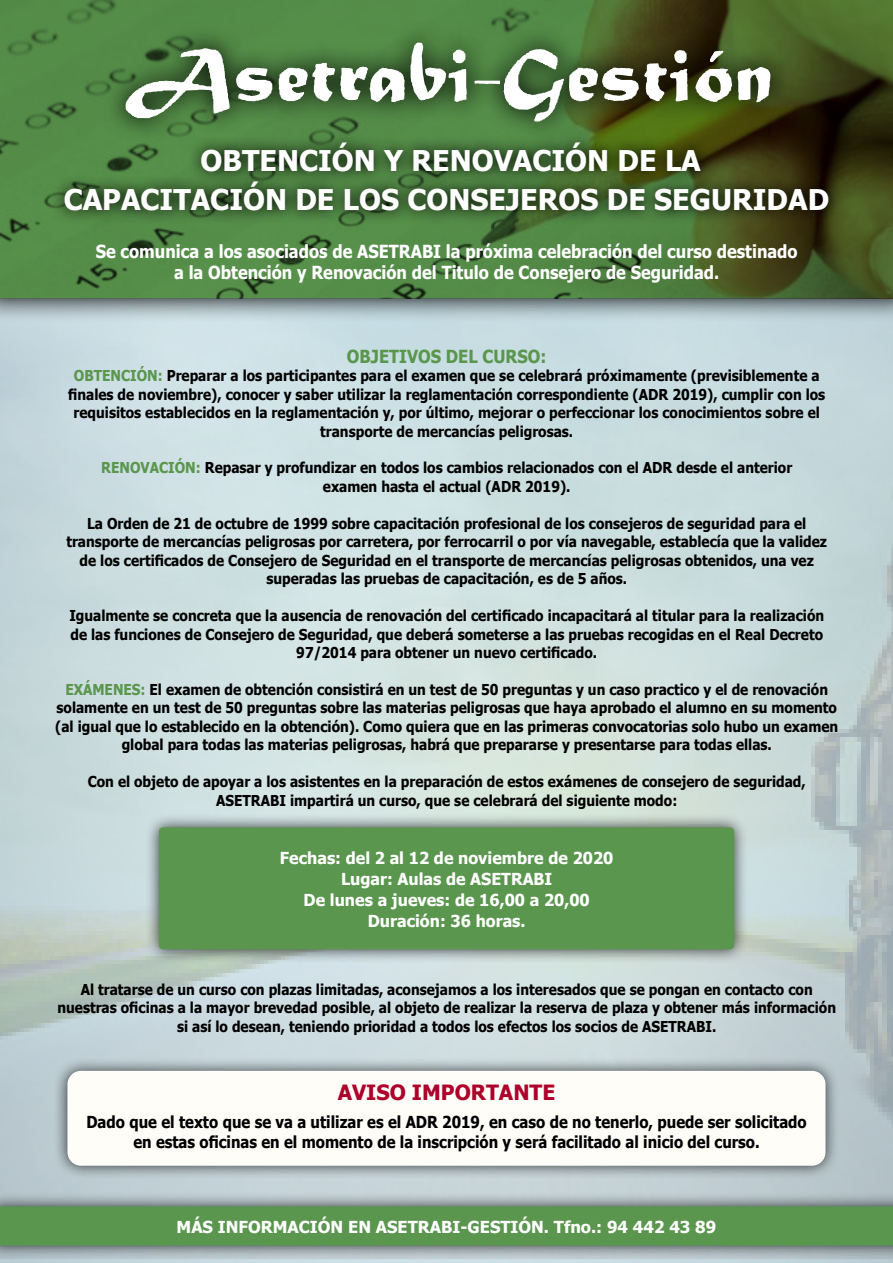
<style>
.page{position:relative;width:893px;height:1263px;background:#fff}
.page>*{position:absolute;margin:0;border:0;box-sizing:border-box;transform-origin:0 0}
.t1{font:700 28.5px/38.7px "Tahoma";color:#fff;text-align:center}
.t2{font:700 21px "Tahoma";color:#ad002b}
.t3{font:700 18px/21px "Tahoma";color:#fff;text-align:center;scale:.91 1}
.t4{font:700 18px "Tahoma";color:#5a964d;scale:.91 1}
.t5{font:700 16.5px/19.5px "Tahoma";color:#000;text-align:center;scale:.9 1}
.t6{font:700 16.5px/21px "Tahoma";color:#fff;text-align:center}
.t7{font:700 15px/18.5px "Tahoma";color:#000;text-align:center;scale:.91 1}
.s1{color:#5a964d}
</style>
<div class="page">
<img style="left:0;top:0;width:893px;height:1263px">
<svg style="left:51px;top:129px;width:791px;height:95px;background:#3c5c2b"></svg>
<div style="left:0;top:1192px;width:893px;height:67px;background:#000;opacity:.75"></div>
<div style="left:0;top:1206px;width:893px;height:39px;background:#5a964d"></div>
<div style="left:145px;top:813px;width:603px;height:151px;background:#000;opacity:.75"></div>
<div style="left:159px;top:827px;width:575px;height:122px;background:#5a964d;border-radius:4px"></div>
<div style="left:53px;top:1056px;width:786px;height:123px;background:#000;opacity:.75"></div>
<div style="left:68px;top:1071px;width:757px;height:94px;background:#fefdf7;border-radius:13px"></div>
<div style="left:67px;top:1071px;width:758px;height:95px;border:2px solid #fff;border-radius:13px"></div>
<svg style="left:103px;top:21px;width:690px;height:122px;background:#628150"></svg>
<img style="left:410px;top:43px;width:37px;height:57px">
<h1 class="t1" style="left:64px;top:139px;width:767px">OBTENCIÓN Y RENOVACIÓN DE LA<br>CAPACITACIÓN DE LOS CONSEJEROS DE SEGURIDAD</h1>
<p class="t3" style="left:96px;top:240px;width:773px">Se comunica a los asociados de ASETRABI la próxima celebración del curso destinado a la Obtención y Renovación del Titulo de Consejero de Seguridad.</p>
<p class="t4" style="left:347px;top:344px;width:221px">OBJETIVOS DEL CURSO:</p>
<p class="t7" style="left:68px;top:366px;width:833px"><span class="s1">OBTENCIÓN:</span> Preparar a los participantes para el examen que se celebrará próximamente (previsiblemente a finales de noviembre), conocer y saber utilizar la reglamentación correspondiente (ADR 2019), cumplir con los requisitos establecidos en la reglamentación y, por último, mejorar o perfeccionar los conocimientos sobre el transporte de mercancías peligrosas.</p>
<p class="t7" style="left:101px;top:458px;width:761px"><span class="s1">RENOVACIÓN:</span> Repasar y profundizar en todos los cambios relacionados con el ADR desde el anterior examen hasta el actual (ADR 2019).</p>
<p class="t7" style="left:66px;top:513px;width:837px">La Orden de 21 de octubre de 1999 sobre capacitación profesional de los consejeros de seguridad para el transporte de mercancías peligrosas por carretera, por ferrocarril o por vía navegable, establecía que la validez de los certificados de Consejero de Seguridad en el transporte de mercancías peligrosas obtenidos, una vez superadas las pruebas de capacitación, es de 5 años.</p>
<p class="t7" style="left:69px;top:605px;width:831px">Igualmente se concreta que la ausencia de renovación del certificado incapacitará al titular para la realización de las funciones de Consejero de Seguridad, que deberá someterse a las pruebas recogidas en el Real Decreto<br>97/2014 para obtener un nuevo certificado.</p>
<p class="t7" style="left:55px;top:679px;width:862px"><span class="s1">EXÁMENES:</span> El examen de obtención consistirá en un test de 50 preguntas y un caso practico y el de renovación solamente en un test de 50 preguntas sobre las materias peligrosas que haya aprobado el alumno en su momento (al igual que lo establecido en la obtención). Como quiera que en las primeras convocatorias solo hubo un examen global para todas las materias peligrosas, habrá que prepararse y presentarse para todas ellas.</p>
<p class="t7" style="left:88px;top:771px;width:790px">Con el objeto de apoyar a los asistentes en la preparación de estos exámenes de consejero de seguridad,<br>ASETRABI impartirá un curso, que se celebrará del siguiente modo:</p>
<p class="t6" style="left:280px;top:846px;width:335px">Fechas: del 2 al 12 de noviembre de 2020<br>Lugar: Aulas de ASETRABI<br>De lunes a jueves: de 16,00 a 20,00<br>Duración: 36 horas.</p>
<p class="t7" style="left:57px;top:979px;width:857px">Al tratarse de un curso con plazas limitadas, aconsejamos a los interesados que se pongan en contacto con nuestras oficinas a la mayor brevedad posible, al objeto de realizar la reserva de plaza y obtener más información si así lo desean, teniendo prioridad a todos los efectos los socios de ASETRABI.</p>
<h2 class="t2" style="left:338px;top:1078px;width:219px">AVISO IMPORTANTE</h2>
<p class="t5" style="left:86px;top:1112px;width:802px">Dado que el texto que se va a utilizar es el ADR 2019, en caso de no tenerlo, puede ser solicitado en estas oficinas en el momento de la inscripción y será facilitado al inicio del curso.</p>
<p class="t6" style="left:177px;top:1215px;width:541px">MÁS INFORMACIÓN EN ASETRABI-GESTIÓN. Tfno.: 94 442 43 89</p>
</div>
